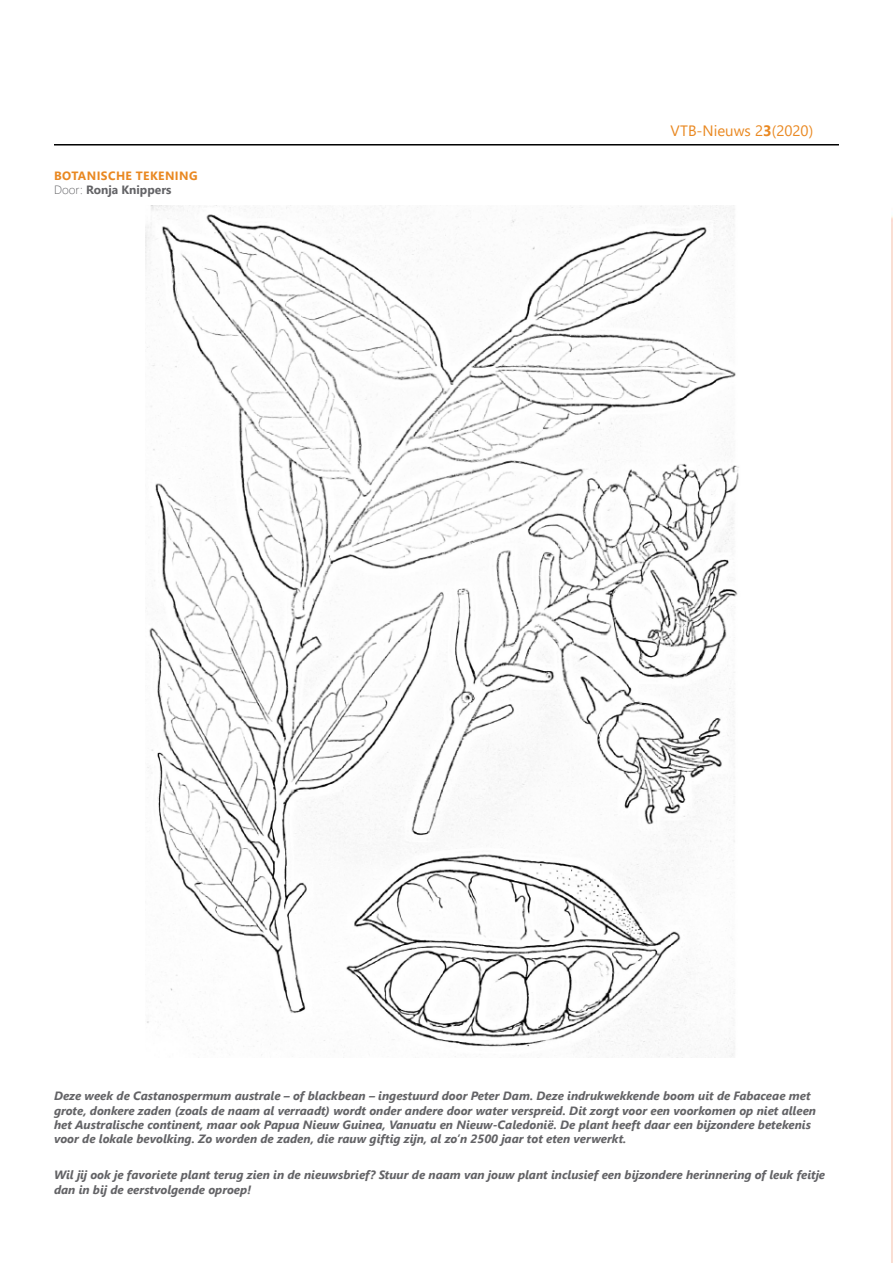
<style>
.page{position:relative;width:893px;height:1263px;background:#fff}
.page>*{position:absolute;margin:0;border:0;box-sizing:border-box;transform-origin:0 0}
.t1{font:15px "Segoe UI";color:#e98821}
.t2{font:italic 700 12px/14.4px "Segoe UI";color:#636366}
.t3{font:700 12px/14.4px "Segoe UI";letter-spacing:.035em;color:#e98821}
.s1{font-weight:300;color:#636366}
.s2{color:#636366}
.s3{font-weight:700}
</style>
<div class="page">
<img style="left:892px;top:216px;width:1px;height:1047px">
<hr style="left:54px;top:144px;width:785px;height:2px;background:#000">
<img style="left:145px;top:205px;width:594px;height:853px">
<p class="t3" style="left:54px;top:167px;width:145px">BOTANISCHE TEKENING<br><span class="s1">Door:</span> <span class="s2">Ronja Knippers</span></p>
<p class="t1" style="left:671px;top:116px;width:144px">VTB-Nieuws 2<span class="s3">3</span>(2020)</p>
<p class="t2" style="left:54px;top:1087px;width:764px">Deze week de Castanospermum australe – of blackbean – ingestuurd door Peter Dam. Deze indrukwekkende boom uit de Fabaceae met grote, donkere zaden (zoals de naam al verraadt) wordt onder andere door water verspreid. Dit zorgt voor een voorkomen op niet alleen het Australische continent, maar ook Papua Nieuw Guinea, Vanuatu en Nieuw-Caledonië. De plant heeft daar een bijzondere betekenis voor de lokale bevolking. Zo worden de zaden, die rauw giftig zijn, al zo’n 2500 jaar tot eten verwerkt.</p>
<p class="t2" style="left:54px;top:1166px;width:773px">Wil jij ook je favoriete plant terug zien in de nieuwsbrief? Stuur de naam van jouw plant inclusief een bijzondere herinnering of leuk feitje dan in bij de eerstvolgende oproep!</p>
</div>
